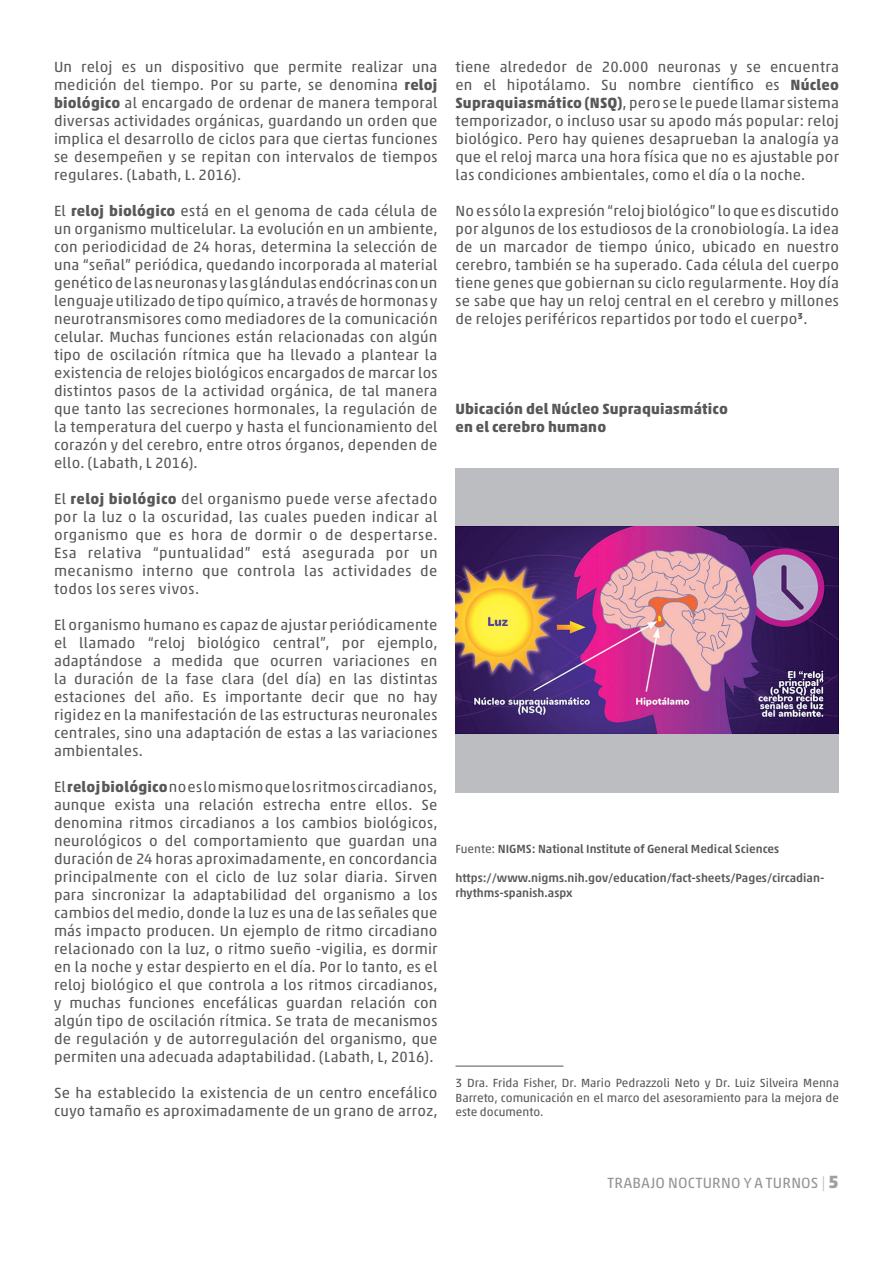
<style>
.page{position:relative;width:893px;height:1263px;background:#fff}
.page>*{position:absolute;margin:0;border:0;box-sizing:border-box;transform-origin:0 0}
.t1{font:15px/18px "Akko Pro";letter-spacing:.015em;color:#57585a;text-align:justify}
.t2{font:700 15px/18px "Akko Pro";letter-spacing:.01em;color:#57585a}
.t3{font:15px "Akko Pro";letter-spacing:.02em;color:#939598}
.t4{font:500 12px/14.4px "Akko Pro";color:#57585a}
.t5{font:12px/14.4px "Akko Pro";color:#57585a;text-align:justify}
.s1{font-weight:700}
.s2{font-weight:400}
.s3{color:#bcbdc0}
.s4{font-weight:700;font-size:18px;color:#9d9fa2}
</style>
<div class="page">
<hr style="left:455px;top:1066px;width:108px;height:1px;background:#57585a">
<div style="left:455px;top:468px;width:384px;height:324px;background:#bcbdc0"></div>
<img style="left:455px;top:527px;width:384px;height:206px">
<p class="t1" style="left:54px;top:58px;width:385px">Un reloj es un dispositivo que permite realizar una medición del tiempo. Por su parte, se denomina <span class="s1">reloj biológico</span> al encargado de ordenar de manera temporal diversas actividades orgánicas, guardando un orden que implica el desarrollo de ciclos para que ciertas funciones se desempeñen y se repitan con intervalos de tiempos regulares. (Labath, L. 2016).</p>
<p class="t1" style="left:54px;top:202px;width:385px">El <span class="s1">reloj biológico</span> está en el genoma de cada célula de un organismo multicelular. La evolución en un ambiente, con periodicidad de 24 horas, determina la selección de una “señal” periódica, quedando incorporada al material genético de las neuronas y las glándulas endócrinas con un lenguaje utilizado de tipo químico, a través de hormonas y neurotransmisores como mediadores de la comunicación celular. Muchas funciones están relacionadas con algún tipo de oscilación rítmica que ha llevado a plantear la existencia de relojes biológicos encargados de marcar los distintos pasos de la actividad orgánica, de tal manera que tanto las secreciones hormonales, la regulación de la temperatura del cuerpo y hasta el funcionamiento del corazón y del cerebro, entre otros órganos, dependen de ello. (Labath, L 2016).</p>
<p class="t1" style="left:54px;top:490px;width:385px">El <span class="s1">reloj biológico</span> del organismo puede verse afectado por la luz o la oscuridad, las cuales pueden indicar al organismo que es hora de dormir o de despertarse.<br>Esa relativa “puntualidad” está asegurada por un mecanismo interno que controla las actividades de todos los seres vivos.</p>
<p class="t1" style="left:54px;top:616px;width:385px">El organismo humano es capaz de ajustar periódicamente el llamado “reloj biológico central”, por ejemplo, adaptándose a medida que ocurren variaciones en la duración de la fase clara (del día) en las distintas estaciones del año. Es importante decir que no hay rigidez en la manifestación de las estructuras neuronales centrales, sino una adaptación de estas a las variaciones ambientales.</p>
<p class="t1" style="left:54px;top:778px;width:385px">El <span class="s1">reloj biológico</span> no es lo mismo que los ritmos circadianos, aunque exista una relación estrecha entre ellos. Se denomina ritmos circadianos a los cambios biológicos, neurológicos o del comportamiento que guardan una duración de 24 horas aproximadamente, en concordancia principalmente con el ciclo de luz solar diaria. Sirven para sincronizar la adaptabilidad del organismo a los cambios del medio, donde la luz es una de las señales que más impacto producen. Un ejemplo de ritmo circadiano relacionado con la luz, o ritmo sueño -vigilia, es dormir en la noche y estar despierto en el día. Por lo tanto, es el reloj biológico el que controla a los ritmos circadianos, y muchas funciones encefálicas guardan relación con algún tipo de oscilación rítmica. Se trata de mecanismos de regulación y de autorregulación del organismo, que permiten una adecuada adaptabilidad. (Labath, L, 2016).</p>
<p class="t1" style="left:54px;top:1084px;width:385px">Se ha establecido la existencia de un centro encefálico cuyo tamaño es aproximadamente de un grano de arroz,</p>
<p class="t1" style="left:455px;top:58px;width:385px">tiene alrededor de 20.000 neuronas y se encuentra en el hipotálamo. Su nombre científico es <span class="s1">Núcleo Supraquiasmático (NSQ)</span>, pero se le puede llamar sistema temporizador, o incluso usar su apodo más popular: reloj biológico. Pero hay quienes desaprueban la analogía ya que el reloj marca una hora física que no es ajustable por las condiciones ambientales, como el día o la noche.</p>
<p class="t1" style="left:455px;top:202px;width:385px">No es sólo la expresión “reloj biológico” lo que es discutido por algunos de los estudiosos de la cronobiología. La idea de un marcador de tiempo único, ubicado en nuestro cerebro, también se ha superado. Cada célula del cuerpo tiene genes que gobiernan su ciclo regularmente. Hoy día se sabe que hay un reloj central en el cerebro y millones de relojes periféricos repartidos por todo el cuerpo<sup>3</sup>.</p>
<p class="t2" style="left:455px;top:400px;width:274px">Ubicación del Núcleo Supraquiasmático en el cerebro humano</p>
<p class="t4" style="left:455px;top:842px;width:325px"><span class="s2">Fuente:</span> NIGMS: National Institute of General Medical Sciences</p>
<p class="t4" style="left:455px;top:871px;width:370px">https://www.nigms.nih.gov/education/fact-sheets/Pages/circadian&shy;rhythms-spanish.aspx</p>
<p class="t5" style="left:455px;top:1076px;width:385px">3 Dra. Frida Fisher, Dr. Mario Pedrazzoli Neto y Dr. Luiz Silveira Menna Barreto, comunicación en el marco del asesoramiento para la mejora de este documento.</p>
<p class="t3" style="left:607px;top:1174px;width:233px">TRABAJO NOCTURNO Y A TURNOS <span class="s3">|</span> <span class="s4">5</span></p>
</div>
